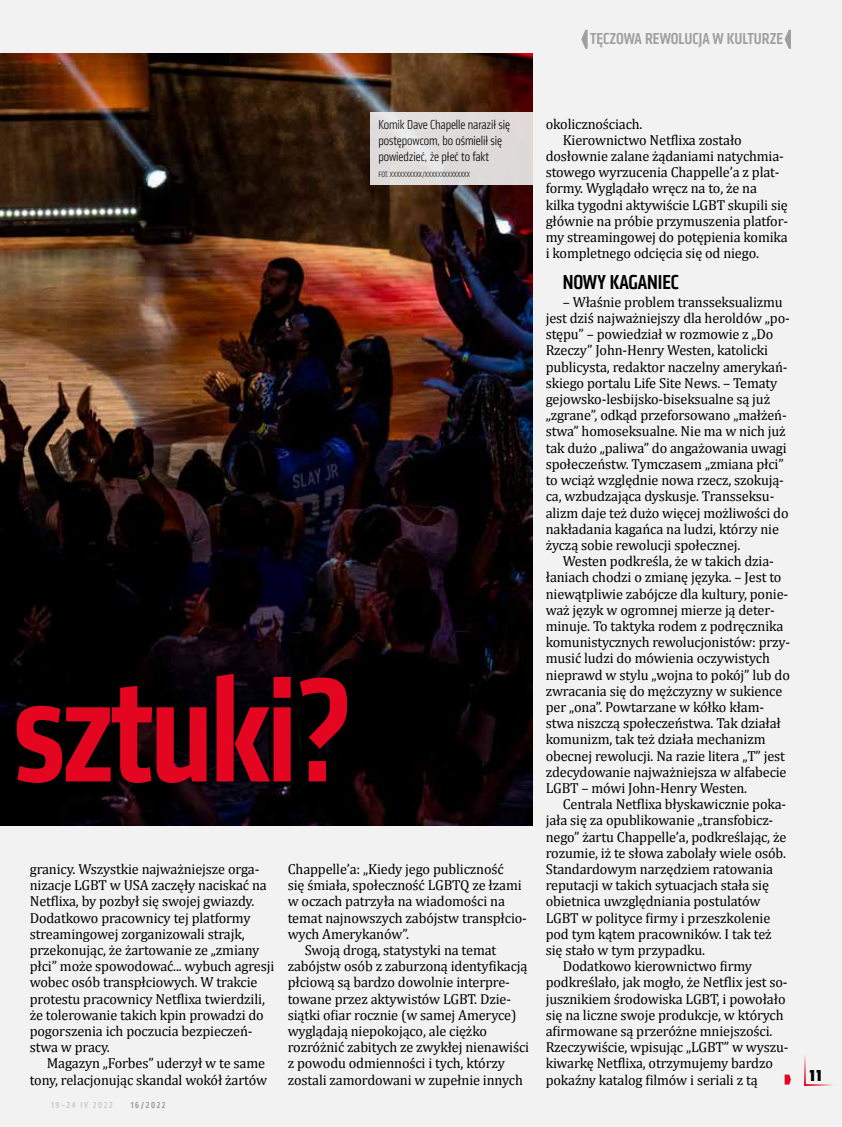
<style>
.page{position:relative;width:842px;height:1127px;background:#f2f2f2}
.page>*{position:absolute;margin:0;border:0;box-sizing:border-box;transform-origin:0 0}
.t1{font:500 condensed 153.3px "Klavika";letter-spacing:-.025em;color:#e40521}
.t2{font:500 condensed 21px "Klavika";letter-spacing:-.005em;color:#000}
.t3{font:500 condensed 16.5px "Klavika";color:#9f9f9f}
.t4{font:14.55px/16.2px "Cambria";letter-spacing:-.01em;color:#000}
.t5{font:800 condensed 14.55px "Futura";color:#000}
.t6{font:300 condensed 13.5px/16.2px "Klavika";letter-spacing:-.005em;color:#000}
.t7{font:500 condensed 9px "Klavika";letter-spacing:.18em;color:#cacaca}
.t8{font:500 condensed 9px "Klavika";letter-spacing:.18em;color:#999898}
.t9{font:300 condensed 7.95px "Klavika";letter-spacing:-.005em;color:#000}
</style>
<div class="page">
<img style="left:0;top:53px;width:533px;height:772px">
<svg style="left:370px;top:113px;width:163px;height:72px;background:#dfdcdb"></svg>
<svg style="left:785px;top:1074px;width:6px;height:10px"></svg>
<hr style="left:804px;top:1053px;width:1px;height:33px;background:#e40521">
<hr style="left:804px;top:1084px;width:29px;height:2px;background:#e40521">
<svg style="left:581px;top:30px;width:7px;height:19px"></svg>
<svg style="left:784px;top:30px;width:7px;height:19px"></svg>
<p class="t3" style="left:590px;top:28px;width:195px">TĘCZOWA REWOLUCJA W KULTURZE</p>
<p class="t6" style="left:378px;top:116px;width:133px">Komik Dave Chapelle naraził się postępowcom, bo ośmielił się powiedzieć, że płeć to fakt</p>
<p class="t9" style="left:378px;top:170px;width:93px">FOT. XXXXXXXXXX/XXXXXXXXXXXXXX</p>
<h1 class="t1" style="left:13px;top:634px;width:342px">sztuki?</h1>
<p class="t4" style="left:30px;top:861px;width:246px">granicy. Wszystkie najważniejsze orga&shy;nizacje LGBT w USA zaczęły naciskać na Netflixa, by pozbył się swojej gwiazdy.<br>Dodatkowo pracownicy tej platformy streamingowej zorganizowali strajk, przekonując, że żartowanie ze „zmiany płci” może spowodować... wybuch agresji wobec osób transpłciowych. W trakcie protestu pracownicy Netflixa twierdzili, że tolerowanie takich kpin prowadzi do pogorszenia ich poczucia bezpieczeń&shy;stwa w pracy.</p>
<p class="t4" style="left:30px;top:1055px;width:239px;text-align:right">Magazyn „Forbes” uderzył w te same tony, relacjonując skandal wokół żartów</p>
<p class="t7" style="left:51px;top:1099px;width:63px">19–24 IV 2022</p>
<p class="t8" style="left:131px;top:1099px;width:36px">16/2022</p>
<p class="t4" style="left:288px;top:861px;width:217px">Chappelle’a: „Kiedy jego publiczność</p>
<p class="t4" style="left:288px;top:877px;width:235px">się śmiała, społeczność LGBTQ ze łzami</p>
<p class="t4" style="left:288px;top:893px;width:219px">w oczach patrzyła na wiadomości na</p>
<p class="t4" style="left:288px;top:909px;width:241px">temat najnowszych zabójstw transpłcio-</p>
<p class="t4" style="left:288px;top:925px;width:123px">wych Amerykanów”.</p>
<p class="t4" style="left:305px;top:942px;width:193px">Swoją drogą, statystyki na temat</p>
<p class="t4" style="left:288px;top:958px;width:241px">zabójstw osób z zaburzoną identyfikacją</p>
<p class="t4" style="left:288px;top:974px;width:224px">płciową są bardzo dowolnie interpre-</p>
<p class="t4" style="left:288px;top:990px;width:225px">towane przez aktywistów LGBT. Dzie-</p>
<p class="t4" style="left:288px;top:1006px;width:230px">siątki ofiar rocznie (w samej Ameryce)</p>
<p class="t4" style="left:288px;top:1023px;width:201px">wyglądają niepokojąco, ale ciężko</p>
<p class="t4" style="left:288px;top:1039px;width:243px">rozróżnić zabitych ze zwykłej nienawiści</p>
<p class="t4" style="left:288px;top:1055px;width:219px">z powodu odmienności i tych, którzy</p>
<p class="t4" style="left:288px;top:1071px;width:237px">zostali zamordowani w zupełnie innych</p>
<p class="t4" style="left:546px;top:115px;width:98px">okolicznościach.</p>
<p class="t4" style="left:563px;top:132px;width:181px">Kierownictwo Netflixa zostało</p>
<p class="t4" style="left:546px;top:148px;width:240px">dosłownie zalane żądaniami natychmia-</p>
<p class="t4" style="left:546px;top:164px;width:235px">stowego wyrzucenia Chappelle’a z plat-</p>
<p class="t4" style="left:546px;top:180px;width:213px">formy. Wyglądało wręcz na to, że na</p>
<p class="t4" style="left:546px;top:196px;width:244px">kilka tygodni aktywiście LGBT skupili się</p>
<p class="t4" style="left:546px;top:213px;width:244px">głównie na próbie przymuszenia platfor-</p>
<p class="t4" style="left:546px;top:229px;width:244px">my streamingowej do potępienia komika</p>
<p class="t4" style="left:546px;top:245px;width:215px">i kompletnego odcięcia się od niego.</p>
<h2 class="t2" style="left:563px;top:269px;width:118px">NOWY KAGANIEC</h2>
<p class="t4" style="left:546px;top:294px;width:246px;text-indent:17px">– Właśnie problem transseksualizmu jest dziś najważniejszy dla heroldów „po&shy;stępu” – powiedział w rozmowie z „Do Rzeczy” John-Henry Westen, katolicki publicysta, redaktor naczelny amerykań&shy;skiego portalu Life Site News. – Tematy gejowsko-lesbijsko-biseksualne są już „zgrane”, odkąd przeforsowano „małżeń&shy;stwa” homoseksualne. Nie ma w nich już tak dużo „paliwa” do angażowania uwagi społeczeństw. Tymczasem „zmiana płci” to wciąż względnie nowa rzecz, szokują&shy;ca, wzbudzająca dyskusje. Transseksu&shy;alizm daje też dużo więcej możliwości do nakładania kagańca na ludzi, którzy nie życzą sobie rewolucji społecznej.</p>
<p class="t4" style="left:546px;top:553px;width:246px;text-indent:17px">Westen podkreśla, że w takich dzia&shy;łaniach chodzi o zmianę języka. – Jest to niewątpliwie zabójcze dla kultury, ponie&shy;waż język w ogromnej mierze ją deter&shy;minuje. To taktyka rodem z podręcznika komunistycznych rewolucjonistów: przy&shy;musić ludzi do mówienia oczywistych nieprawd w stylu „wojna to pokój” lub do zwracania się do mężczyzny w sukience per „ona”. Powtarzane w kółko kłam&shy;stwa niszczą społeczeństwa. Tak działał komunizm, tak też działa mechanizm obecnej rewolucji. Na razie litera „T” jest zdecydowanie najważniejsza w alfabecie LGBT – mówi John-Henry Westen.</p>
<p class="t4" style="left:563px;top:796px;width:225px">Centrala Netflixa błyskawicznie poka-</p>
<p class="t4" style="left:546px;top:812px;width:229px">jała się za opublikowanie „transfobicz-</p>
<p class="t4" style="left:546px;top:828px;width:242px">nego” żartu Chappelle’a, podkreślając, że</p>
<p class="t4" style="left:546px;top:844px;width:242px">rozumie, iż te słowa zabolały wiele osób.</p>
<p class="t4" style="left:546px;top:861px;width:229px">Standardowym narzędziem ratowania</p>
<p class="t4" style="left:546px;top:877px;width:225px">reputacji w takich sytuacjach stała się</p>
<p class="t4" style="left:546px;top:893px;width:216px">obietnica uwzględniania postulatów</p>
<p class="t4" style="left:546px;top:909px;width:226px">LGBT w polityce firmy i przeszkolenie</p>
<p class="t4" style="left:546px;top:925px;width:227px">pod tym kątem pracowników. I tak też</p>
<p class="t4" style="left:546px;top:942px;width:161px">się stało w tym przypadku.</p>
<p class="t4" style="left:563px;top:958px;width:191px">Dodatkowo kierownictwo firmy</p>
<p class="t4" style="left:546px;top:974px;width:243px">podkreślało, jak mogło, że Netflix jest so-</p>
<p class="t4" style="left:546px;top:990px;width:241px">jusznikiem środowiska LGBT, i powołało</p>
<p class="t4" style="left:546px;top:1006px;width:239px">się na liczne swoje produkcje, w których</p>
<p class="t4" style="left:546px;top:1023px;width:228px">afirmowane są przeróżne mniejszości.</p>
<p class="t4" style="left:546px;top:1039px;width:244px">Rzeczywiście, wpisując „LGBT” w wyszu-</p>
<p class="t4" style="left:546px;top:1055px;width:229px">kiwarkę Netflixa, otrzymujemy bardzo</p>
<p class="t4" style="left:546px;top:1071px;width:213px">pokaźny katalog filmów i seriali z tą</p>
<p class="t5" style="left:807px;top:1065px;width:17px">11</p>
</div>
